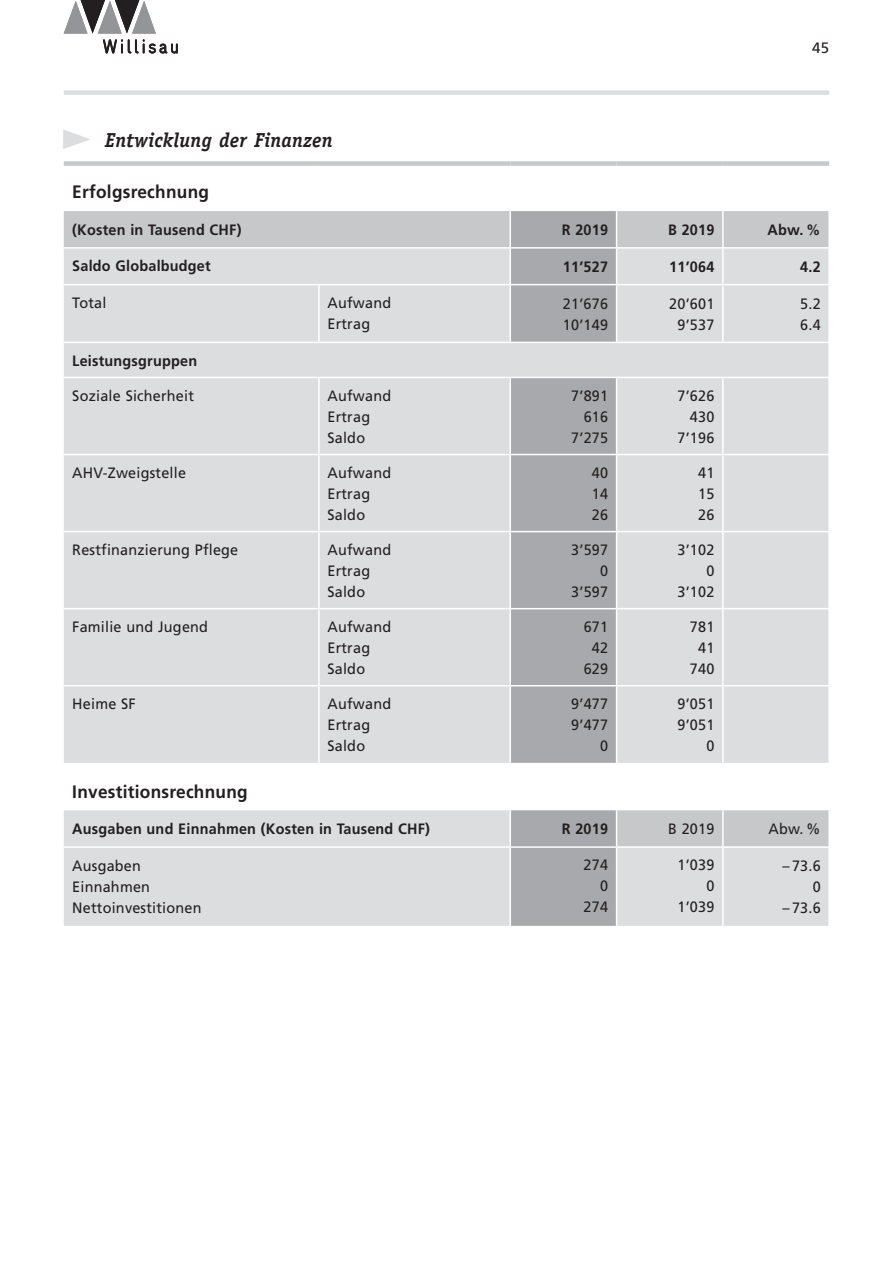
<style>
.page{position:relative;width:893px;height:1263px;background:#fff}
.page>*{position:absolute;margin:0;border:0;box-sizing:border-box;transform-origin:0 0}
.t1{font:italic 700 20.25px "Officina Serif Std";letter-spacing:.015em;color:#231f20;scale:.96 1}
.t2{font:700 18px "Frutiger LT Std";letter-spacing:.015em;color:#231f20;scale:.96 1}
.t3{font:15px/21px "Frutiger LT Std";letter-spacing:.015em;color:#231f20;scale:.96 1}
.t4{font:700 15px "Frutiger LT Std";letter-spacing:.015em;color:#231f20;scale:.96 1}
.t5{font:15px "Frutiger LT Std";letter-spacing:.015em;color:#231f20}
.s1{color:#dcdddf}
</style>
<div class="page">
<div style="left:64px;top:90px;width:765px;height:5px;background:#dcdddf"></div>
<svg style="left:64px;top:0;width:114px;height:53px"></svg>
<div style="left:64px;top:211px;width:764px;height:36px;background:#c7c8ca"></div>
<div style="left:511px;top:211px;width:105px;height:36px;background:#a8a9ad"></div>
<svg style="left:64px;top:249px;width:764px;height:677px;background:#d7d8da"></svg>
<div style="left:617px;top:285px;width:211px;height:169px;background:#dcdddf"></div>
<hr style="left:509px;top:211px;width:2px;height:36px;background:#fff">
<hr style="left:616px;top:211px;width:1px;height:36px;background:#fff">
<hr style="left:722px;top:211px;width:2px;height:36px;background:#fff">
<hr style="left:509px;top:249px;width:2px;height:35px;background:#fff">
<hr style="left:616px;top:249px;width:1px;height:35px;background:#fff">
<hr style="left:722px;top:249px;width:2px;height:35px;background:#fff">
<hr style="left:64px;top:284px;width:255px;height:1px;background:#fff">
<hr style="left:319px;top:284px;width:191px;height:1px;background:#fff">
<hr style="left:318px;top:285px;width:2px;height:57px;background:#fff">
<hr style="left:510px;top:284px;width:107px;height:1px;background:#fff">
<hr style="left:509px;top:285px;width:2px;height:57px;background:#fff">
<hr style="left:617px;top:284px;width:106px;height:1px;background:#fff">
<hr style="left:616px;top:285px;width:1px;height:57px;background:#fff">
<hr style="left:723px;top:284px;width:107px;height:1px;background:#fff">
<hr style="left:722px;top:285px;width:2px;height:57px;background:#fff">
<hr style="left:64px;top:342px;width:255px;height:1px;background:#fff">
<hr style="left:319px;top:342px;width:191px;height:1px;background:#fff">
<hr style="left:510px;top:342px;width:107px;height:1px;background:#fff">
<hr style="left:617px;top:342px;width:106px;height:1px;background:#fff">
<hr style="left:723px;top:342px;width:107px;height:1px;background:#fff">
<hr style="left:64px;top:377px;width:255px;height:1px;background:#fff">
<hr style="left:319px;top:377px;width:191px;height:1px;background:#fff">
<hr style="left:318px;top:378px;width:2px;height:76px;background:#fff">
<hr style="left:510px;top:377px;width:107px;height:1px;background:#fff">
<hr style="left:509px;top:378px;width:2px;height:76px;background:#fff">
<hr style="left:617px;top:377px;width:106px;height:1px;background:#fff">
<hr style="left:616px;top:378px;width:1px;height:76px;background:#fff">
<hr style="left:723px;top:377px;width:107px;height:1px;background:#fff">
<hr style="left:722px;top:378px;width:2px;height:76px;background:#fff">
<hr style="left:64px;top:454px;width:255px;height:1px;background:#fff">
<hr style="left:319px;top:454px;width:191px;height:1px;background:#fff">
<hr style="left:510px;top:454px;width:107px;height:1px;background:#fff">
<hr style="left:617px;top:454px;width:106px;height:1px;background:#fff">
<hr style="left:723px;top:454px;width:107px;height:1px;background:#fff">
<hr style="left:509px;top:810px;width:2px;height:36px;background:#fff">
<hr style="left:616px;top:810px;width:1px;height:36px;background:#fff">
<hr style="left:722px;top:810px;width:2px;height:36px;background:#fff">
<hr style="left:510px;top:846px;width:107px;height:2px;background:#fff">
<hr style="left:617px;top:846px;width:106px;height:2px;background:#fff">
<hr style="left:723px;top:846px;width:107px;height:2px;background:#fff">
<hr style="left:64px;top:846px;width:255px;height:2px;background:#fff">
<hr style="left:319px;top:846px;width:191px;height:2px;background:#fff">
<hr style="left:509px;top:848px;width:2px;height:78px;background:#fff">
<hr style="left:616px;top:848px;width:1px;height:78px;background:#fff">
<hr style="left:722px;top:848px;width:2px;height:78px;background:#fff">
<hr style="left:318px;top:455px;width:2px;height:76px;background:#fff">
<hr style="left:509px;top:455px;width:2px;height:76px;background:#fff">
<hr style="left:616px;top:455px;width:1px;height:76px;background:#fff">
<hr style="left:722px;top:455px;width:2px;height:76px;background:#fff">
<hr style="left:64px;top:531px;width:255px;height:1px;background:#fff">
<hr style="left:319px;top:531px;width:191px;height:1px;background:#fff">
<hr style="left:318px;top:532px;width:2px;height:76px;background:#fff">
<hr style="left:510px;top:531px;width:107px;height:1px;background:#fff">
<hr style="left:509px;top:532px;width:2px;height:76px;background:#fff">
<hr style="left:617px;top:531px;width:106px;height:1px;background:#fff">
<hr style="left:616px;top:532px;width:1px;height:76px;background:#fff">
<hr style="left:723px;top:531px;width:107px;height:1px;background:#fff">
<hr style="left:722px;top:532px;width:2px;height:76px;background:#fff">
<hr style="left:64px;top:608px;width:255px;height:1px;background:#fff">
<hr style="left:319px;top:608px;width:191px;height:1px;background:#fff">
<hr style="left:318px;top:609px;width:2px;height:76px;background:#fff">
<hr style="left:510px;top:608px;width:107px;height:1px;background:#fff">
<hr style="left:509px;top:609px;width:2px;height:76px;background:#fff">
<hr style="left:617px;top:608px;width:106px;height:1px;background:#fff">
<hr style="left:616px;top:609px;width:1px;height:76px;background:#fff">
<hr style="left:723px;top:608px;width:107px;height:1px;background:#fff">
<hr style="left:722px;top:609px;width:2px;height:76px;background:#fff">
<hr style="left:64px;top:685px;width:255px;height:1px;background:#fff">
<hr style="left:319px;top:685px;width:191px;height:1px;background:#fff">
<hr style="left:318px;top:686px;width:2px;height:77px;background:#fff">
<hr style="left:510px;top:685px;width:107px;height:1px;background:#fff">
<hr style="left:509px;top:686px;width:2px;height:77px;background:#fff">
<hr style="left:617px;top:685px;width:106px;height:1px;background:#fff">
<hr style="left:616px;top:686px;width:1px;height:77px;background:#fff">
<hr style="left:723px;top:685px;width:107px;height:1px;background:#fff">
<hr style="left:722px;top:686px;width:2px;height:77px;background:#fff">
<div style="left:64px;top:161px;width:255px;height:5px;background:#c7c8ca"></div>
<div style="left:319px;top:161px;width:191px;height:5px;background:#c7c8ca"></div>
<div style="left:510px;top:161px;width:107px;height:5px;background:#c7c8ca"></div>
<div style="left:617px;top:161px;width:106px;height:5px;background:#c7c8ca"></div>
<div style="left:723px;top:161px;width:106px;height:5px;background:#c7c8ca"></div>
<p class="t5" style="left:812px;top:39px;width:18px">45</p>
<h1 class="t1" style="left:61px;top:128px;width:285px"><span class="s1">▶</span> Entwicklung der Finanzen</h1>
<p class="t2" style="left:72px;top:181px;width:144px">Erfolgsrechnung</p>
<p class="t4" style="left:72px;top:221px;width:178px">(Kosten in Tausend CHF)</p>
<p class="t4" style="left:562px;top:221px;width:50px">R 2019</p>
<p class="t4" style="left:668px;top:221px;width:50px">B 2019</p>
<p class="t4" style="left:768px;top:221px;width:57px">Abw. %</p>
<p class="t4" style="left:72px;top:257px;width:146px">Saldo Globalbudget</p>
<p class="t4" style="left:563px;top:258px;width:48px">11’527</p>
<p class="t4" style="left:669px;top:258px;width:48px">11’064</p>
<p class="t4" style="left:800px;top:258px;width:23px">4.2</p>
<p class="t3" style="left:72px;top:292px;width:37px">Total</p>
<p class="t3" style="left:327px;top:292px;width:68px">Aufwand<br>Ertrag</p>
<p class="t3" style="left:563px;top:293px;width:48px">21’676<br>10’149</p>
<p class="t3" style="left:669px;top:293px;width:48px;text-align:center">20’601<br>9’537</p>
<p class="t3" style="left:800px;top:293px;width:23px">5.2<br>6.4</p>
<p class="t4" style="left:72px;top:351px;width:132px">Leistungsgruppen</p>
<p class="t3" style="left:72px;top:385px;width:128px">Soziale Sicherheit</p>
<p class="t3" style="left:327px;top:385px;width:68px">Aufwand<br>Ertrag<br>Saldo</p>
<p class="t3" style="left:571px;top:385px;width:40px;text-align:right">7’891<br>616<br>7’275</p>
<p class="t3" style="left:677px;top:385px;width:40px;text-align:right">7’626<br>430<br>7’196</p>
<p class="t3" style="left:72px;top:462px;width:120px">AHV-Zweigstelle</p>
<p class="t3" style="left:327px;top:462px;width:68px">Aufwand<br>Ertrag<br>Saldo</p>
<p class="t3" style="left:592px;top:462px;width:18px;text-align:justify">40<br>14<br>26</p>
<p class="t3" style="left:698px;top:462px;width:18px;text-align:justify">41<br>15<br>26</p>
<p class="t3" style="left:72px;top:539px;width:174px">Restfinanzierung Pflege</p>
<p class="t3" style="left:327px;top:539px;width:68px">Aufwand<br>Ertrag<br>Saldo</p>
<p class="t3" style="left:571px;top:539px;width:40px;text-align:right">3’597<br>0<br>3’597</p>
<p class="t3" style="left:677px;top:539px;width:40px;text-align:right">3’102<br>0<br>3’102</p>
<p class="t3" style="left:72px;top:616px;width:143px">Familie und Jugend</p>
<p class="t3" style="left:327px;top:616px;width:68px">Aufwand<br>Ertrag<br>Saldo</p>
<p class="t3" style="left:584px;top:616px;width:27px;text-align:center">671<br>42<br>629</p>
<p class="t3" style="left:690px;top:616px;width:27px;text-align:center">781<br>41<br>740</p>
<p class="t3" style="left:72px;top:693px;width:68px">Heime SF</p>
<p class="t3" style="left:327px;top:693px;width:68px">Aufwand<br>Ertrag<br>Saldo</p>
<p class="t3" style="left:571px;top:693px;width:40px;text-align:right">9’477<br>9’477<br>0</p>
<p class="t3" style="left:677px;top:693px;width:40px;text-align:right">9’051<br>9’051<br>0</p>
<p class="t2" style="left:72px;top:781px;width:184px">Investitionsrechnung</p>
<p class="t4" style="left:72px;top:820px;width:374px">Ausgaben und Einnahmen (Kosten in Tausend CHF)</p>
<p class="t4" style="left:562px;top:820px;width:50px">R 2019</p>
<p class="t3" style="left:668px;top:819px;width:50px">B 2019</p>
<p class="t3" style="left:768px;top:819px;width:56px">Abw. %</p>
<p class="t3" style="left:72px;top:855px;width:136px">Ausgaben<br>Einnahmen<br>Nettoinvestitionen</p>
<p class="t3" style="left:584px;top:855px;width:27px;text-align:right">274<br>0<br>274</p>
<p class="t3" style="left:677px;top:855px;width:40px;text-align:right">1’039<br>0<br>1’039</p>
<p class="t3" style="left:783px;top:855px;width:41px;text-align:right">– 73.6<br>0</p>
<p class="t3" style="left:783px;top:897px;width:41px">– 73.6</p>
</div>
